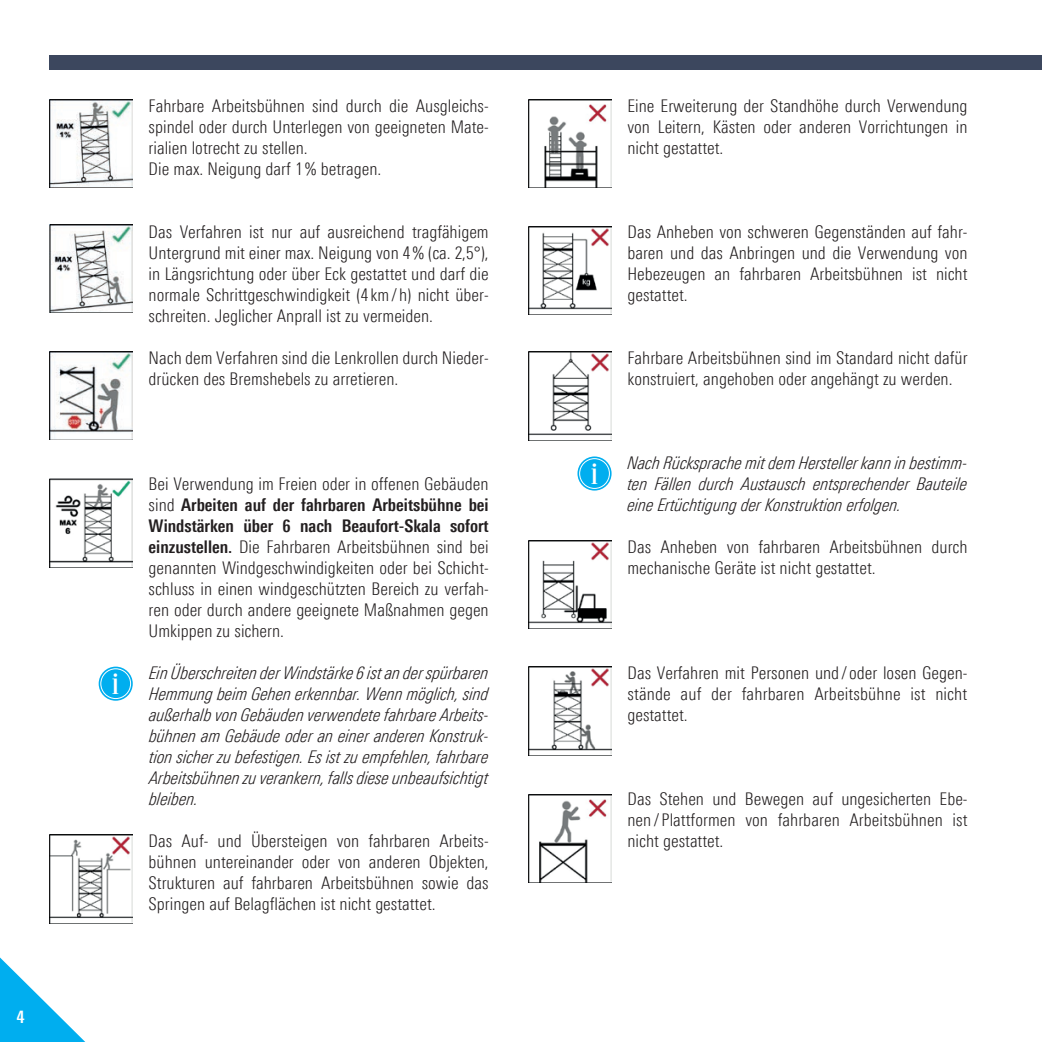
<style>
.page{position:relative;width:1042px;height:1042px;background:#fff}
.page>*{position:absolute;margin:0;border:0;box-sizing:border-box;transform-origin:0 0}
.t1{font:30.45px "Fenice Pro ITC";color:#fff}
.Absatz_Flie_text{font:300 17.5px/21px "Linotype Univers 320 Cn";color:#231f20;text-align:justify}
.Absatz_Flie_text-2{font:17.5px/21px "Linotype Univers 321 Cn Lt It";color:#231f20;text-align:justify}
.t2{font:700 17.5px "Linotype Univers 620 Cn";color:#fff}
.s1{font-family:"Linotype Univers 620 Cn";font-weight:700}
</style>
<div class="page">
<div style="left:50px;top:55px;width:992px;height:15px;background:#3c475e"></div>
<svg style="left:0;top:957px;width:86px;height:85px"></svg>
<div style="left:100px;top:668px;width:32px;height:31px;background:#00aeef;border-radius:50%"></div>
<div style="left:99px;top:666px;width:34px;height:35px;border:2px solid #00aeef;border-radius:50%"></div>
<div style="left:100px;top:668px;width:31px;height:31px;border:1px solid #fff;border-radius:50%"></div>
<img style="left:528px;top:666px;width:83px;height:89px">
<img style="left:528px;top:794px;width:83px;height:89px">
<img style="left:50px;top:835px;width:83px;height:88px">
<img style="left:528px;top:352px;width:83px;height:88px">
<img style="left:528px;top:226px;width:83px;height:89px">
<img style="left:528px;top:99px;width:83px;height:89px">
<div style="left:578px;top:457px;width:32px;height:32px;background:#00aeef;border-radius:50%"></div>
<div style="left:577px;top:456px;width:34px;height:34px;border:2px solid #00aeef;border-radius:50%"></div>
<div style="left:579px;top:458px;width:31px;height:31px;border:1px solid #fff;border-radius:50%"></div>
<img style="left:528px;top:540px;width:83px;height:89px">
<img style="left:50px;top:99px;width:83px;height:89px">
<img style="left:50px;top:479px;width:83px;height:88px">
<img style="left:50px;top:225px;width:83px;height:88px">
<img style="left:50px;top:351px;width:83px;height:89px">
<p class="t2" style="left:17px;top:1006px;width:10px">4</p>
<p class="Absatz_Flie_text" style="left:149px;top:95px;width:342px">Fahrbare Arbeitsbühnen sind durch die Ausgleichs&shy;spindel oder durch Unterlegen von geeigneten Mate&shy;rialien lotrecht zu stellen.</p>
<p class="Absatz_Flie_text" style="left:149px;top:158px;width:234px">Die max. Neigung darf 1% betragen.</p>
<p class="Absatz_Flie_text" style="left:149px;top:221px;width:342px">Das Verfahren ist nur auf ausreichend tragfähigem Untergrund mit einer max. Neigung von 4% (ca. 2,5°), in Längsrichtung oder über Eck gestattet und darf die normale Schrittgeschwindigkeit (4 km/ h) nicht über&shy;schreiten. Jeglicher Anprall ist zu vermeiden.</p>
<p class="Absatz_Flie_text" style="left:149px;top:347px;width:342px">Nach dem Verfahren sind die Lenkrollen durch Nieder&shy;drücken des Bremshebels zu arretieren.</p>
<p class="t1" style="left:112px;top:664px;width:10px">i</p>
<p class="Absatz_Flie_text" style="left:149px;top:473px;width:342px">Bei Verwendung im Freien oder in offenen Gebäuden sind <span class="s1">Arbeiten auf der fahrbaren Arbeitsbühne bei Windstärken über 6 nach Beaufort-Skala sofort einzustellen.</span> Die Fahrbaren Arbeitsbühnen sind bei genannten Windgeschwindigkeiten oder bei Schicht&shy;schluss in einen windgeschützten Bereich zu verfah&shy;ren oder durch andere geeignete Maßnahmen gegen Umkippen zu sichern.</p>
<p class="Absatz_Flie_text-2" style="left:149px;top:662px;width:341px">Ein Überschreiten der Windstärke 6 ist an der spürbaren Hemmung beim Gehen erkennbar. Wenn möglich, sind außerhalb von Gebäuden verwendete fahrbare Arbeits&shy;bühnen am Gebäude oder an einer anderen Konstruk&shy;tion sicher zu befestigen. Es ist zu empfehlen, fahrbare Arbeitsbühnen zu verankern, falls diese unbeaufsichtigt bleiben.</p>
<p class="Absatz_Flie_text" style="left:149px;top:830px;width:342px">Das Auf- und Übersteigen von fahrbaren Arbeits&shy;bühnen untereinander oder von anderen Objekten, Strukturen auf fahrbaren Arbeitsbühnen sowie das Springen auf Belagflächen ist nicht gestattet.</p>
<p class="t1" style="left:590px;top:454px;width:10px">i</p>
<p class="Absatz_Flie_text" style="left:627px;top:95px;width:342px">Eine Erweiterung der Standhöhe durch Verwendung von Leitern, Kästen oder anderen Vorrichtungen in nicht gestattet.</p>
<p class="Absatz_Flie_text" style="left:627px;top:221px;width:342px">Das Anheben von schweren Gegenständen auf fahr&shy;baren und das Anbringen und die Verwendung von Hebezeugen an fahrbaren Arbeitsbühnen ist nicht gestattet.</p>
<p class="Absatz_Flie_text" style="left:627px;top:347px;width:342px">Fahrbare Arbeitsbühnen sind im Standard nicht dafür konstruiert, angehoben oder angehängt zu werden.</p>
<p class="Absatz_Flie_text-2" style="left:628px;top:452px;width:341px">Nach Rücksprache mit dem Hersteller kann in bestimm&shy;ten Fällen durch Austausch entsprechender Bauteile eine Ertüchtigung der Konstruktion erfolgen.</p>
<p class="Absatz_Flie_text" style="left:627px;top:536px;width:342px">Das Anheben von fahrbaren Arbeitsbühnen durch mechanische Geräte ist nicht gestattet.</p>
<p class="Absatz_Flie_text" style="left:627px;top:662px;width:342px">Das Verfahren mit Personen und / oder losen Gegen&shy;stände auf der fahrbaren Arbeitsbühne ist nicht gestattet.</p>
<p class="Absatz_Flie_text" style="left:627px;top:788px;width:342px">Das Stehen und Bewegen auf ungesicherten Ebe&shy;nen / Plattformen von fahrbaren Arbeitsbühnen ist nicht gestattet.</p>
</div>
